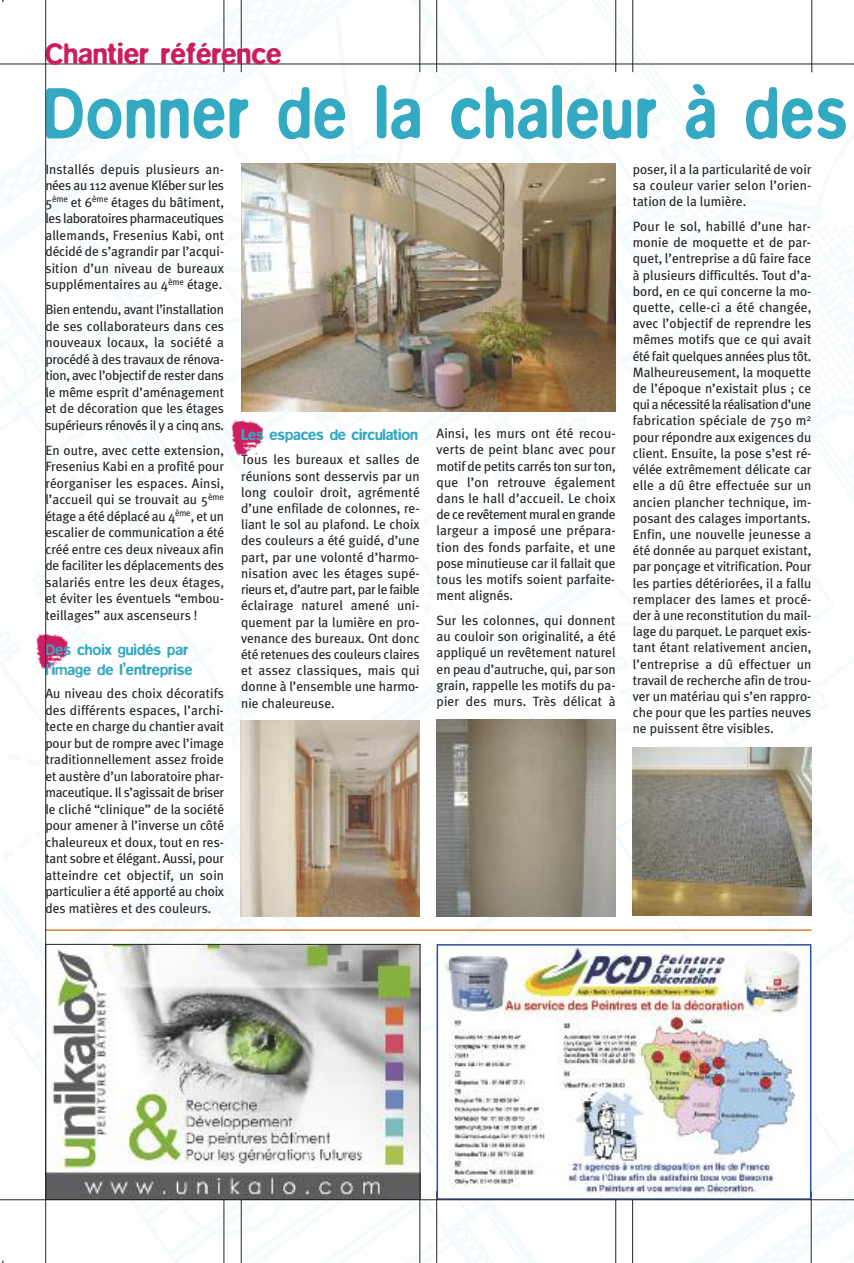
<style>
.page{position:relative;width:854px;height:1263px;background:#fff}
.page>*{position:absolute;margin:0;border:0;box-sizing:border-box;transform-origin:0 0}
.t1{font:500 75px "Blur";letter-spacing:.03em;color:#34a9c2;scale:.82 1}
.t2{font:500 30px "Blur";color:#cc1d5f;scale:.95 1}
.t3{font:500 15.75px/19.2px "Blur";color:#34a9c2;scale:.95 1}
.t4{font:13.5px/16.2px "Meta Plus";color:#272627;text-align:justify}
</style>
<div class="page">
<img style="left:0;top:0;width:853px;height:1262px">
<img style="left:36px;top:629px;width:36px;height:41px">
<img style="left:231px;top:416px;width:36px;height:41px">
<hr style="left:241px;top:0;width:1px;height:72px;background:#272627">
<hr style="left:223px;top:0;width:1px;height:72px;background:#272627">
<hr style="left:436px;top:0;width:1px;height:72px;background:#272627">
<hr style="left:419px;top:0;width:1px;height:72px;background:#272627">
<hr style="left:632px;top:0;width:1px;height:72px;background:#272627">
<hr style="left:615px;top:0;width:1px;height:72px;background:#272627">
<hr style="left:811px;top:0;width:1px;height:72px;background:#272627">
<hr style="left:0;top:64px;width:853px;height:1px;background:#272627">
<hr style="left:419px;top:1190px;width:1px;height:72px;background:#272627">
<img style="left:241px;top:163px;width:374px;height:249px">
<hr style="left:45px;top:929px;width:766px;height:1px;background:#db7a2e">
<img style="left:241px;top:720px;width:178px;height:196px">
<img style="left:436px;top:719px;width:179px;height:197px">
<hr style="left:436px;top:1190px;width:1px;height:72px;background:#272627">
<hr style="left:632px;top:1190px;width:1px;height:72px;background:#272627">
<hr style="left:615px;top:1190px;width:1px;height:72px;background:#272627">
<hr style="left:810px;top:1191px;width:1px;height:71px;background:#272627">
<img style="left:632px;top:747px;width:179px;height:168px">
<hr style="left:241px;top:1190px;width:1px;height:72px;background:#272627">
<hr style="left:223px;top:1192px;width:1px;height:70px;background:#272627">
<img style="left:439px;top:947px;width:369px;height:249px">
<div style="left:436px;top:944px;width:375px;height:255px;border:2px solid #2d4f9f"></div>
<img style="left:47px;top:946px;width:371px;height:251px">
<div style="left:45px;top:944px;width:375px;height:255px;border:1px solid #272627"></div>
<hr style="left:0;top:1199px;width:853px;height:1px;background:#272627">
<hr style="left:45px;top:0;width:1px;height:1262px;background:#272627">
<h2 class="t2" style="left:45px;top:36px;width:250px">Chantier référence</h2>
<h1 class="t1" style="left:44px;top:68px;width:981px">Donner de la chaleur à des</h1>
<p class="t4" style="left:45px;top:161px;width:180px">Installés depuis plusieurs an&shy;nées au 112 avenue Kléber sur les 5<sup>ème</sup> et 6<sup>ème</sup> étages du bâtiment, les laboratoires pharmaceutiques allemands, Fresenius Kabi, ont décidé de s’agrandir par l’acqui&shy;sition d’un niveau de bureaux supplémentaires au 4<sup>ème</sup> étage.</p>
<p class="t4" style="left:45px;top:301px;width:180px">Bien entendu, avant l’installation de ses collaborateurs dans ces nouveaux locaux, la société a procédé à des travaux de rénova&shy;tion, avec l’objectif de rester dans le même esprit d’aménagement et de décoration que les étages supérieurs rénovés il y a cinq ans.</p>
<p class="t4" style="left:45px;top:441px;width:180px">En outre, avec cette extension, Fresenius Kabi en a profité pour réorganiser les espaces. Ainsi, l’accueil qui se trouvait au 5<sup>ème </sup>étage a été déplacé au 4<sup>ème</sup>, et un escalier de communication a été créé entre ces deux niveaux afin de faciliter les déplacements des salariés entre les deux étages, et éviter les éventuels “embou&shy;teillages” aux ascenseurs !</p>
<p class="t3" style="left:45px;top:640px;width:156px">Des choix guidés par l’image de l’entreprise</p>
<p class="t4" style="left:45px;top:685px;width:180px">Au niveau des choix décoratifs des différents espaces, l’archi&shy;tecte en charge du chantier avait pour but de rompre avec l’image traditionnellement assez froide et austère d’un laboratoire phar&shy;maceutique. Il s’agissait de briser le cliché “clinique” de la société pour amener à l’inverse un côté chaleureux et doux, tout en res&shy;tant sobre et élégant. Aussi, pour atteindre cet objectif, un soin particulier a été apporté au choix des matières et des couleurs.</p>
<p class="t3" style="left:241px;top:424px;width:187px">Les espaces de circulation</p>
<p class="t4" style="left:241px;top:451px;width:180px">Tous les bureaux et salles de réunions sont desservis par un long couloir droit, agrémenté d’une enfilade de colonnes, re&shy;liant le sol au plafond. Le choix des couleurs a été guidé, d’une part, par une volonté d’harmo&shy;nisation avec les étages supé&shy;rieurs et, d’autre part, par le faible éclairage naturel amené uni&shy;quement par la lumière en pro&shy;venance des bureaux. Ont donc été retenues des couleurs claires et assez classiques, mais qui donne à l’ensemble une harmo&shy;nie chaleureuse.</p>
<p class="t4" style="left:436px;top:425px;width:180px">Ainsi, les murs ont été recou&shy;verts de peint blanc avec pour motif de petits carrés ton sur ton, que l’on retrouve également dans le hall d’accueil. Le choix de ce revêtement mural en grande largeur a imposé une prépara&shy;tion des fonds parfaite, et une pose minutieuse car il fallait que tous les motifs soient parfaite&shy;ment alignés.</p>
<p class="t4" style="left:436px;top:612px;width:181px">Sur les colonnes, qui donnent au couloir son originalité, a été appliqué un revêtement naturel en peau d’autruche, qui, par son grain, rappelle les motifs du pa&shy;pier des murs. Très délicat à</p>
<p class="t4" style="left:632px;top:161px;width:180px">poser, il a la particularité de voir sa couleur varier selon l’orien&shy;tation de la lumière.</p>
<p class="t4" style="left:632px;top:218px;width:180px">Pour le sol, habillé d’une har&shy;monie de moquette et de par&shy;quet, l’entreprise a dû faire face à plusieurs difficultés. Tout d’a&shy;bord, en ce qui concerne la mo&shy;quette, celle-ci a été changée, avec l’objectif de reprendre les mêmes motifs que ce qui avait été fait quelques années plus tôt.<br>Malheureusement, la moquette de l’époque n’existait plus ; ce qui a nécessitéla réalisation d’une fabrication spéciale de 750 m<sup>2 </sup>pour répondre aux exigences du client. Ensuite, la pose s’est ré&shy;vélée extrêmement délicate car elle a dû être effectuée sur un ancien plancher technique, im&shy;posant des calages importants.<br>Enfin, une nouvelle jeunesse a été donnée au parquet existant, par ponçage et vitrification. Pour les parties détériorées, il a fallu remplacer des lames et procé&shy;der à une reconstitution du mail&shy;lage du parquet. Le parquet exis&shy;tant étant relativement ancien, l’entreprise a dû effectuer un travail de recherche afin de trou&shy;ver un matériau qui s’en rappro&shy;che pour que les parties neuves ne puissent être visibles.</p>
</div>
